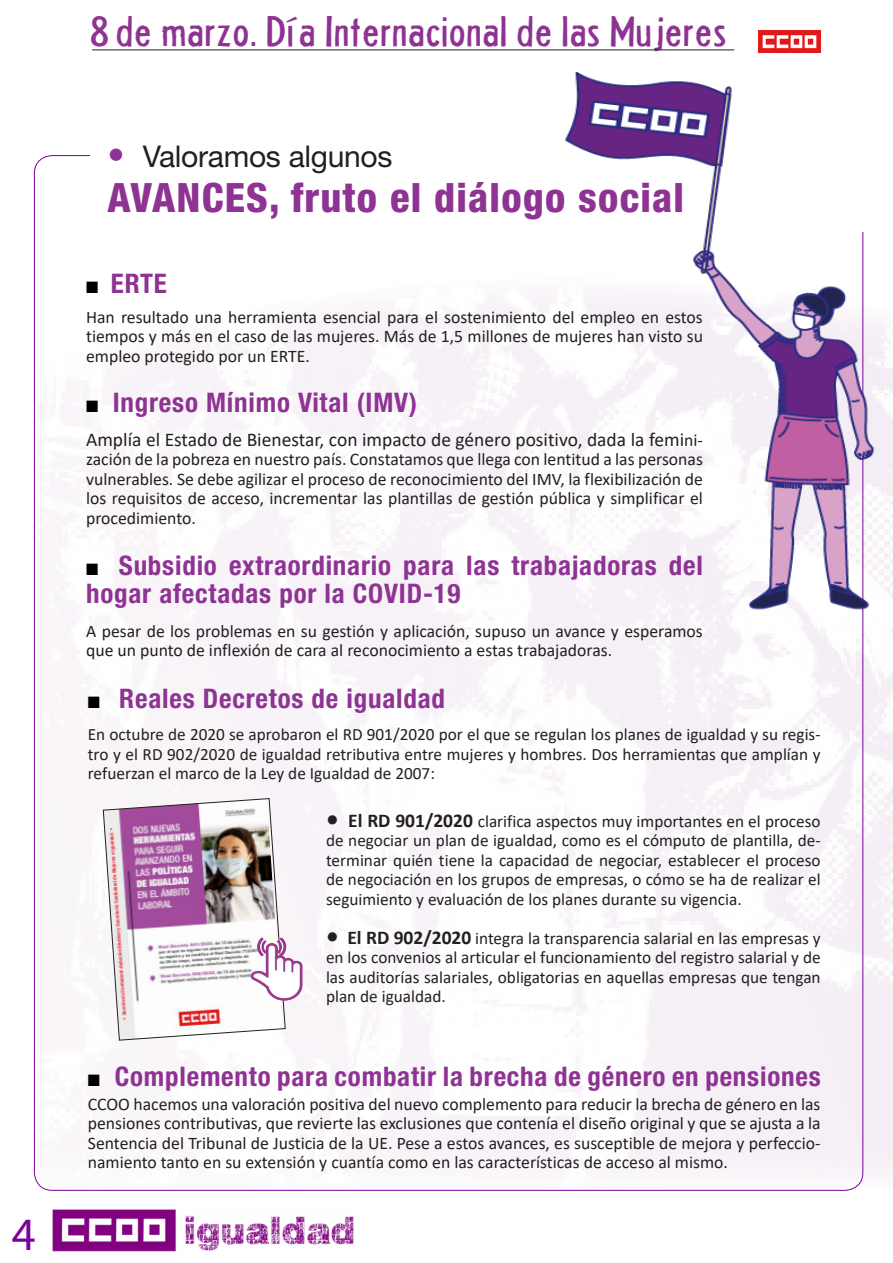
<style>
.page{position:relative;width:893px;height:1263px;background:#fff}
.page>*{position:absolute;margin:0;border:0;box-sizing:border-box;transform-origin:0 0}
.t1{font:46.5px "Myriad Pro";color:#7b029a}
.Entradillas{font:800 condensed 40.5px "Helvetica Neue";letter-spacing:.03em;color:#8e3393}
.Balazo{font:37.65px "Headline Two HPLHS";letter-spacing:.03em;color:#8e3393;scale:1.32 1}
.Entradillas-2{font:30px "Helvetica Neue";letter-spacing:-.01em;color:#231f20}
.Balazo-2{font:700 condensed 27px/28.5px "Helvetica Neue";letter-spacing:.03em;color:#8e3393}
.Balazo-3{font:19.5px "Calibri";color:#231f20}
.Balazo-4{font:17.7px/19.5px "Calibri";color:#231f20;text-align:justify}
.Balazo-5{font:17.25px/19.5px "Calibri";color:#231f20;text-align:justify}
.s1{font-size:34.5px;color:#8e3393}
.s2{color:#000}
.s3{font-size:17.7px}
.s4{font-weight:700;font-size:25.5px}
.s5{font-weight:700;font-size:19.5px}
</style>
<div class="page">
<img style="left:37px;top:298px;width:856px;height:893px">
<img style="left:189px;top:715px;width:27px;height:30px">
<img style="left:512px;top:649px;width:15px;height:5px">
<img style="left:545px;top:72px;width:343px;height:543px">
<img style="left:103px;top:798px;width:183px;height:242px">
<img style="left:230px;top:928px;width:102px;height:96px">
<hr style="left:92px;top:50px;width:642px;height:1px;background:#231f20">
<img style="left:758px;top:31px;width:63px;height:21px">
<img style="left:52px;top:1209px;width:301px;height:42px">
<p class="t1" style="left:12px;top:1206px;width:25px">4</p>
<p class="Balazo" style="left:91px;top:10px;width:483px">8 de marzo. Día Internacional de las Mujeres</p>
<p class="Entradillas-2" style="left:107px;top:139px;width:287px"><span class="s1">•</span> Valoramos algunos</p>
<p class="Entradillas" style="left:107px;top:172px;width:578px">AVANCES, fruto el diálogo social</p>
<p class="Balazo-2" style="left:86px;top:269px;width:82px"><span class="s2">■</span> ERTE</p>
<p class="Balazo-4" style="left:86px;top:307px;width:618px">Han resultado una herramienta esencial para el sostenimiento del empleo en estos tiempos y más en el caso de las mujeres. Más de 1,5 millones de mujeres han visto su empleo protegido por un ERTE.</p>
<p class="Balazo-2" style="left:86px;top:388px;width:332px"><span class="s2">■</span> Ingreso Mínimo Vital (IMV)</p>
<p class="Balazo-3" style="left:86px;top:426px;width:618px">Amplía el Estado de Bienestar, con impacto de género positivo, dada la femi<span class="s3">ni-</span></p>
<p class="Balazo-4" style="left:86px;top:449px;width:618px">zación de la pobreza en nuestro país. Constatamos que llega con lentitud a las personas vulnerables. Se debe agilizar el proceso de reconocimiento del IMV, la flexibilización de los requisitos de acceso, incrementar las plantillas de gestión pública y simplificar el procedimiento.</p>
<p class="Balazo-2" style="left:86px;top:550px;width:618px"><span class="s2">■</span> Subsidio extraordinario para las trabajadoras del hogar afectadas por la COVID-19</p>
<p class="Balazo-4" style="left:86px;top:621px;width:618px">A pesar de los problemas en su gestión y aplicación, supuso un avance y esperamos que un punto de inflexión de cara al reconocimiento a estas trabajadoras.</p>
<p class="Balazo-2" style="left:88px;top:683px;width:359px"><span class="s2">■</span> Reales Decretos de igualdad</p>
<p class="Balazo-5" style="left:88px;top:724px;width:734px">En octubre de 2020 se aprobaron el RD 901/2020 por el que se regulan los planes de igualdad y su regis&shy;tro y el RD 902/2020 de igualdad retributiva entre mujeres y hombres. Dos herramientas que amplían y refuerzan el marco de la Ley de Igualdad de 2007:</p>
<p class="Balazo-5" style="left:326px;top:810px;width:496px"><span class="s4">•</span> <span class="s5">El RD 901/2020</span> clarifica aspectos muy importantes en el proceso de negociar un plan de igualdad, como es el cómputo de plantilla, de&shy;terminar quién tiene la capacidad de negociar, establecer el proceso de negociación en los grupos de empresas, o cómo se ha de realizar el seguimiento y evaluación de los planes durante su vigencia.</p>
<p class="Balazo-5" style="left:326px;top:927px;width:496px"><span class="s4">•</span> <span class="s5">El RD 902/2020</span> integra la transparencia salarial en las empresas y en los convenios al articular el funcionamiento del registro salarial y de las auditorías salariales, obligatorias en aquellas empresas que tengan plan de igualdad.</p>
<p class="Balazo-2" style="left:88px;top:1062px;width:734px"><span class="s2">■</span> Complemento para combatir la brecha de género en pensiones</p>
<p class="Balazo-4" style="left:88px;top:1094px;width:734px">CCOO hacemos una valoración positiva del nuevo complemento para reducir la brecha de género en las pensiones contributivas, que revierte las exclusiones que contenía el diseño original y que se ajusta a la Sentencia del Tribunal de Justicia de la UE. Pese a estos avances, es susceptible de mejora y perfeccio&shy;namiento tanto en su extensión y cuantía como en las características de acceso al mismo.</p>
</div>
